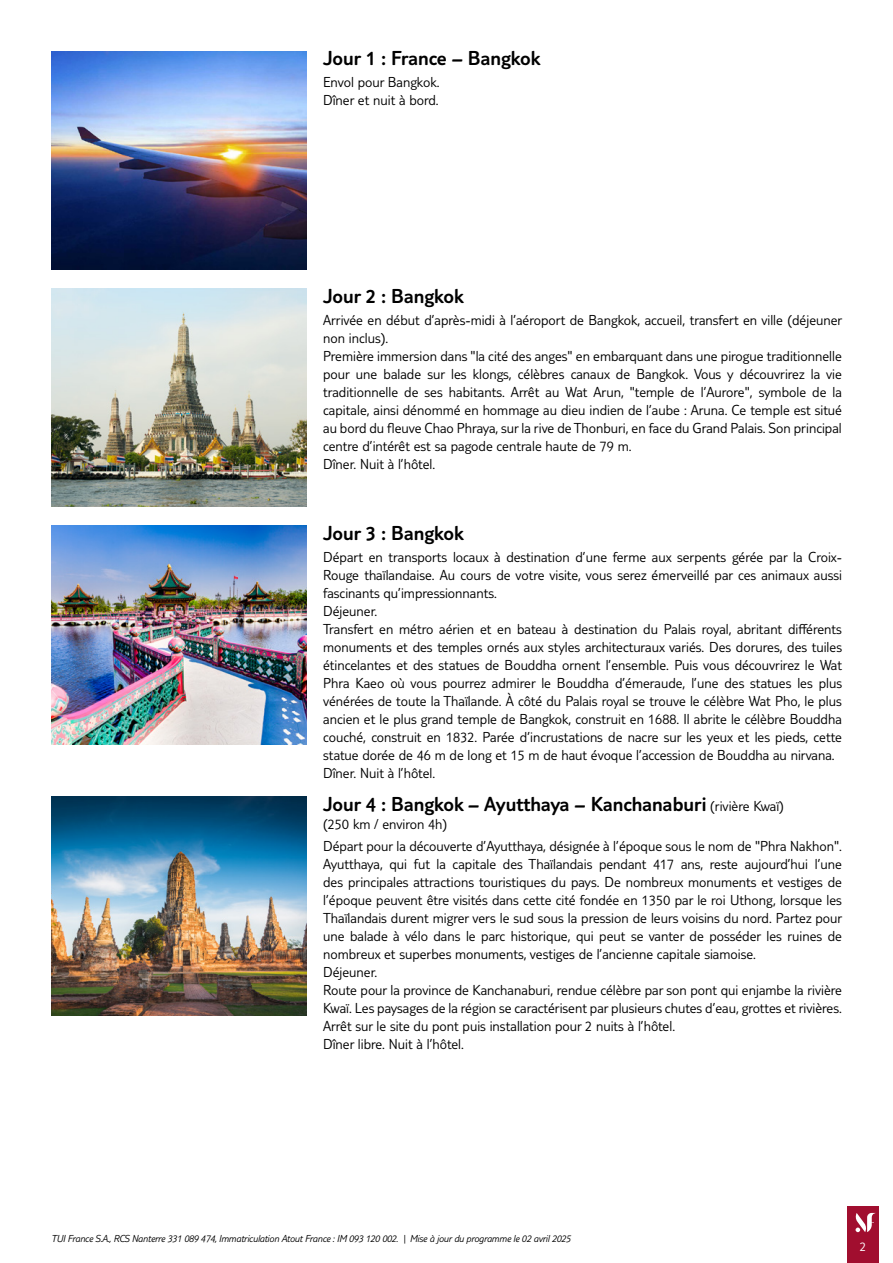
<style>
.page{position:relative;width:893px;height:1263px;background:#fff}
.page>*{position:absolute;margin:0;border:0;box-sizing:border-box;transform-origin:0 0}
.t1{font:300 21px "TUI Type";color:#000}
.t2{font:300 15px/18px "TUI Type";color:#000}
.t3{font:300 13.5px "TUI Type";color:#fff}
.t4{font:italic 300 10.5px "TUI Type";letter-spacing:-.02em;color:#000}
.s1{font-size:15px}
</style>
<div class="page">
<div style="left:847px;top:1206px;width:32px;height:57px;background:#a10e2f"></div>
<svg style="left:855px;top:1213px;width:21px;height:19px"></svg>
<img style="left:51px;top:51px;width:255px;height:219px">
<img style="left:51px;top:288px;width:255px;height:219px">
<img style="left:51px;top:526px;width:255px;height:218px">
<img style="left:51px;top:797px;width:255px;height:218px">
<h1 class="t1" style="left:323px;top:46px;width:219px">Jour 1 : France – Bangkok</h1>
<p class="t2" style="left:323px;top:73px;width:118px">Envol pour Bangkok.<br>Dîner et nuit à bord.</p>
<h1 class="t1" style="left:323px;top:283px;width:142px">Jour 2 : Bangkok</h1>
<p class="t2" style="left:323px;top:310px;width:521px">Arrivée en début d’après-midi à l’aéroport de Bangkok, accueil, transfert en ville (déjeuner non inclus).<br>Première immersion dans "la cité des anges" en embarquant dans une pirogue traditionnelle pour une balade sur les klongs, célèbres canaux de Bangkok. Vous y découvrirez la vie traditionnelle de ses habitants. Arrêt au Wat Arun, "temple de l’Aurore", symbole de la capitale, ainsi dénommé en hommage au dieu indien de l’aube : Aruna. Ce temple est situé au bord du fleuve Chao Phraya, sur la rive de Thonburi, en face du Grand Palais. Son principal centre d’intérêt est sa pagode centrale haute de 79 m.<br>Dîner. Nuit à l’hôtel.</p>
<h1 class="t1" style="left:323px;top:521px;width:142px">Jour 3 : Bangkok</h1>
<p class="t2" style="left:323px;top:548px;width:520px">Départ en transports locaux à destination d’une ferme aux serpents gérée par la Croix-Rouge thaïlandaise. Au cours de votre visite, vous serez émerveillé par ces animaux aussi fascinants qu’impressionnants.<br>Déjeuner.<br>Transfert en métro aérien et en bateau à destination du Palais royal, abritant différents monuments et des temples ornés aux styles architecturaux variés. Des dorures, des tuiles étincelantes et des statues de Bouddha ornent l’ensemble. Puis vous découvrirez le Wat Phra Kaeo où vous pourrez admirer le Bouddha d’émeraude, l’une des statues les plus vénérées de toute la Thaïlande. À côté du Palais royal se trouve le célèbre Wat Pho, le plus ancien et le plus grand temple de Bangkok, construit en 1688. Il abrite le célèbre Bouddha couché, construit en 1832. Parée d’incrustations de nacre sur les yeux et les pieds, cette statue dorée de 46 m de long et 15 m de haut évoque l’accession de Bouddha au nirvana.<br>Dîner. Nuit à l’hôtel.</p>
<h1 class="t1" style="left:323px;top:792px;width:462px">Jour 4 : Bangkok – Ayutthaya – Kanchanaburi <span class="s1">(rivière Kwaï)</span></h1>
<p class="t2" style="left:323px;top:813px;width:520px;line-height:22.2px">(250 km / environ 4h)<br>Départ pour la découverte d’Ayutthaya, désignée à l’époque sous le nom de "Phra Nakhon".</p>
<p class="t2" style="left:323px;top:855px;width:521px">Ayutthaya, qui fut la capitale des Thaïlandais pendant 417 ans, reste aujourd’hui l’une des principales attractions touristiques du pays. De nombreux monuments et vestiges de l’époque peuvent être visités dans cette cité fondée en 1350 par le roi Uthong, lorsque les Thaïlandais durent migrer vers le sud sous la pression de leurs voisins du nord. Partez pour une balade à vélo dans le parc historique, qui peut se vanter de posséder les ruines de nombreux et superbes monuments, vestiges de l’ancienne capitale siamoise.<br>Déjeuner.<br>Route pour la province de Kanchanaburi, rendue célèbre par son pont qui enjambe la rivière Kwaï. Les paysages de la région se caractérisent par plusieurs chutes d’eau, grottes et rivières.<br>Arrêt sur le site du pont puis installation pour 2 nuits à l’hôtel.<br>Dîner libre. Nuit à l’hôtel.</p>
<p class="t4" style="left:51px;top:1232px;width:521px">TUI France S.A., RCS Nanterre 331 089 474, Immatriculation Atout France : IM 093 120 002. | Mise à jour du programme le 02 avril 2025</p>
<p class="t3" style="left:860px;top:1239px;width:8px">2</p>
</div>
